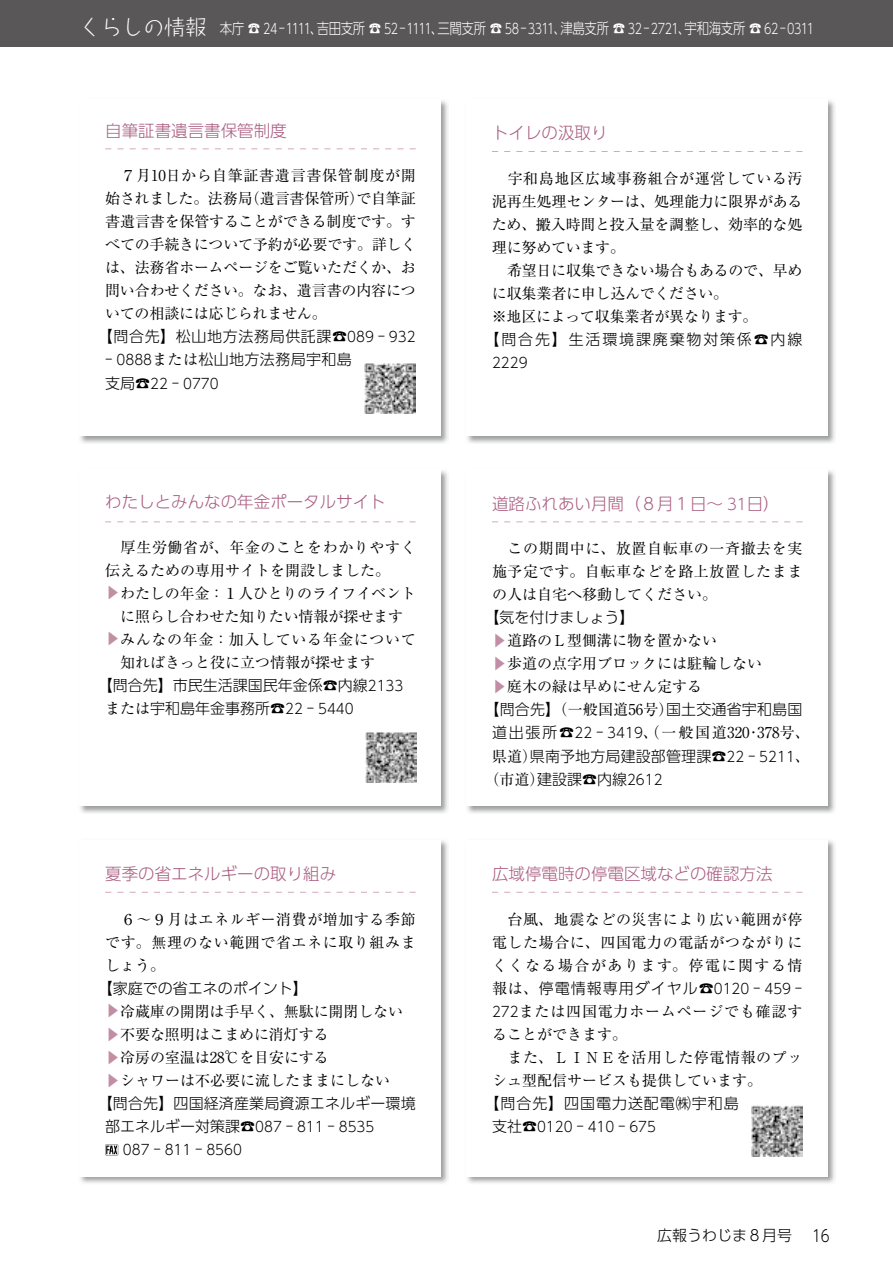
<style>
.page{position:relative;width:893px;height:1263px;background:#fff}
.page>*{position:absolute;margin:0;border:0;box-sizing:border-box;transform-origin:0 0}
.t1{font:300 16.5px "UD Shin Go Pro";color:#aa5e81}
.t2{font:15px/23.1px "Ryumin Pr 5";color:#000}
.t3{font:300 15px "UD Shin Go Pro";letter-spacing:.01em;color:#000}
.t4{font:15px "Ryumin Pr 5";letter-spacing:.04em;color:#000}
.t5{font:300 15px "UD Shin Go Pro";letter-spacing:-.025em;color:#fff;scale:.83 1}
.t6{font:300 15px "UD Shin Go Pro";letter-spacing:.065em;color:#000}
.t7{font:300 15px "UD Shin Go Pro";letter-spacing:.04em;color:#000}
.t8{font:15px "Ryumin Pr 5";letter-spacing:.045em;color:#000}
.t9{font:15px "Ryumin Pr 5";letter-spacing:.055em;color:#000}
.t10{font:15px "Ryumin Pr 5";letter-spacing:.035em;color:#000}
.t11{font:300 15px "UD Shin Go Pro";letter-spacing:.12em;color:#000}
.t12{font:15px "Ryumin Pr 5";letter-spacing:.1em;color:#000}
.t13{font:300 15px "UD Shin Go Pro";color:#c18ea5}
.t14{font:300 14.25px "UD Shin Go Pro";color:#000;scale:.95 1}
.s1{font-family:"Taka Hand Std";font-size:21px}
.s2{font-size:14.25px}
.s3{font-family:"Ryumin Pr 5";font-weight:400}
.s4{font-size:15px}
.s5{font-size:15.6px}
.s6{font-family:"UD Shin Go Pro";font-weight:300}
.s7{font-family:"UD Shin Go Pro";font-weight:300;font-size:14.25px}
.s8{font-size:16.35px}
</style>
<div class="page">
<div style="left:0;top:0;width:893px;height:47px;background:#595757"></div>
<img style="left:80px;top:100px;width:368px;height:343px">
<div style="left:80px;top:100px;width:361px;height:336px;background:#fff"></div>
<img style="left:467px;top:470px;width:368px;height:343px">
<div style="left:466px;top:470px;width:362px;height:336px;background:#fff"></div>
<img style="left:467px;top:100px;width:368px;height:343px">
<div style="left:466px;top:100px;width:362px;height:336px;background:#fff"></div>
<img style="left:80px;top:470px;width:368px;height:343px">
<div style="left:80px;top:470px;width:361px;height:336px;background:#fff"></div>
<img style="left:467px;top:840px;width:368px;height:343px">
<div style="left:466px;top:840px;width:362px;height:336px;background:#fff"></div>
<img style="left:80px;top:840px;width:368px;height:343px">
<div style="left:80px;top:840px;width:361px;height:336px;background:#fff"></div>
<svg style="left:105px;top:1144px;width:13px;height:11px"></svg>
<img style="left:751px;top:1106px;width:51px;height:50px">
<img style="left:366px;top:732px;width:51px;height:50px">
<img style="left:365px;top:363px;width:51px;height:50px">
<p class="t5" style="left:81px;top:17px;width:885px"><span class="s1">くらしの情報</span> 本庁 ☎ <span class="s2">24</span>-<span class="s2">1111</span>、吉田支所 ☎ <span class="s2">52</span>-<span class="s2">1111</span>、三間支所 ☎ <span class="s2">58</span>-<span class="s2">3311</span>、津島支所 ☎ <span class="s2">32</span>-<span class="s2">2721</span>、宇和海支所 ☎ <span class="s2">62</span>-<span class="s2">0311</span></p>
<p class="t1" style="left:105px;top:117px;width:183px">自筆証書遺言書保管制度</p>
<p class="t8" style="left:105px;top:164px;width:312px">　７月10日から自筆証書遺言書保管制度が開</p>
<p class="t2" style="left:105px;top:186px;width:312px">始されました。法務局（遺言書保管所）で自筆証</p>
<p class="t2" style="left:105px;top:209px;width:312px">書遺言書を保管することができる制度です。す</p>
<p class="t2" style="left:105px;top:232px;width:312px">べての手続きについて予約が必要です。詳しく</p>
<p class="t2" style="left:105px;top:255px;width:312px">は、法務省ホームページをご覧いただくか、お</p>
<p class="t2" style="left:105px;top:278px;width:312px">問い合わせください。なお、遺言書の内容につ</p>
<p class="t2" style="left:105px;top:301px;width:223px">いての相談には応じられません。</p>
<p class="t7" style="left:98px;top:325px;width:319px">【問合先】松山地方法務局供託課☎<span class="s2">089</span> - <span class="s2">932</span></p>
<p class="t3" style="left:105px;top:348px;width:248px">- <span class="s2">0888</span><span class="s3">または</span>松山地方法務局宇和島</p>
<p class="t14" style="left:105px;top:372px;width:121px"><span class="s4">支局☎</span>22 <span class="s4">-</span> 0770</p>
<p class="t1" style="left:105px;top:488px;width:282px">わたしとみんなの年金ポータルサイト</p>
<p class="t2" style="left:105px;top:534px;width:312px">　厚生労働省が、年金のことをわかりやすく伝えるための専用サイトを開設しました。</p>
<p class="t13" style="left:101px;top:600px;width:16px;rotate:-90deg">▼</p>
<p class="t2" style="left:120px;top:580px;width:297px">わたしの年金：１人ひとりのライフイベントに照らし合わせた知りたい情報が探せます</p>
<p class="t13" style="left:101px;top:646px;width:16px;rotate:-90deg">▼</p>
<p class="t4" style="left:120px;top:627px;width:297px">みんなの年金：加入している年金について</p>
<p class="t2" style="left:120px;top:649px;width:257px">知ればきっと役に立つ情報が探せます</p>
<p class="t3" style="left:98px;top:673px;width:307px">【問合先】市民生活課国民年金係☎内線<span class="s2">2133</span></p>
<p class="t3" style="left:105px;top:696px;width:250px"><span class="s3">または</span>宇和島年金事務所☎<span class="s2">22</span> - <span class="s2">5440</span></p>
<p class="t1" style="left:105px;top:860px;width:233px">夏季の省エネルギーの取り組み</p>
<p class="t10" style="left:105px;top:907px;width:312px">　６～９月はエネルギー消費が増加する季節</p>
<p class="t4" style="left:105px;top:930px;width:312px">です。無理のない範囲で省エネに取り組みま</p>
<p class="t2" style="left:105px;top:952px;width:61px">しょう。</p>
<p class="t3" style="left:98px;top:976px;width:212px">【家庭での省エネのポイント】</p>
<p class="t13" style="left:101px;top:1018px;width:16px;rotate:-90deg">▼</p>
<p class="t2" style="left:120px;top:998px;width:284px">冷蔵庫の開閉は手早く、無駄に開閉しない</p>
<p class="t13" style="left:101px;top:1041px;width:16px;rotate:-90deg">▼</p>
<p class="t2" style="left:120px;top:1021px;width:210px">不要な照明はこまめに消灯する</p>
<p class="t13" style="left:101px;top:1064px;width:16px;rotate:-90deg">▼</p>
<p class="t2" style="left:120px;top:1044px;width:210px">冷房の室温は28℃を目安にする</p>
<p class="t13" style="left:101px;top:1087px;width:16px;rotate:-90deg">▼</p>
<p class="t2" style="left:120px;top:1067px;width:272px">シャワーは不必要に流したままにしない</p>
<p class="t3" style="left:98px;top:1091px;width:320px">【問合先】四国経済産業局資源エネルギー環境</p>
<p class="t3" style="left:105px;top:1114px;width:271px">部エネルギー対策課☎<span class="s2">087</span> - <span class="s2">811</span> - <span class="s2">8535</span></p>
<p class="t14" style="left:123px;top:1138px;width:127px">087 <span class="s4">-</span> 811 <span class="s4">-</span> 8560</p>
<p class="t1" style="left:492px;top:120px;width:117px">トイレの汲取り</p>
<p class="t4" style="left:492px;top:167px;width:312px">　宇和島地区広域事務組合が運営している汚</p>
<p class="t2" style="left:492px;top:189px;width:312px">泥再生処理センターは、処理能力に限界がある</p>
<p class="t2" style="left:492px;top:212px;width:312px">ため、搬入時間と投入量を調整し、効率的な処</p>
<p class="t2" style="left:492px;top:235px;width:135px">理に努めています。</p>
<p class="t2" style="left:492px;top:258px;width:312px">　希望日に収集できない場合もあるので、早め</p>
<p class="t2" style="left:492px;top:281px;width:238px">に収集業者に申し込んでください。</p>
<p class="t2" style="left:492px;top:304px;width:267px">※地区によって収集業者が異なります。</p>
<p class="t11" style="left:484px;top:327px;width:319px">【問合先】生活環境課廃棄物対策係☎内線</p>
<p class="t14" style="left:492px;top:351px;width:39px">2229</p>
<p class="t1" style="left:492px;top:490px;width:289px">道路ふれあい月間（８月１日～ <span class="s5">31</span>日）</p>
<p class="t4" style="left:492px;top:537px;width:312px">　この期間中に、放置自転車の一斉撤去を実</p>
<p class="t4" style="left:492px;top:560px;width:312px">施予定です。自転車などを路上放置したまま</p>
<p class="t2" style="left:492px;top:582px;width:226px">の人は自宅へ移動してください。</p>
<p class="t3" style="left:484px;top:605px;width:151px">【気を付けましょう】</p>
<p class="t13" style="left:487px;top:648px;width:16px;rotate:-90deg">▼</p>
<p class="t2" style="left:507px;top:628px;width:211px">道路のＬ型側溝に物を置かない</p>
<p class="t13" style="left:487px;top:671px;width:16px;rotate:-90deg">▼</p>
<p class="t2" style="left:507px;top:651px;width:256px">歩道の点字用ブロックには駐輪しない</p>
<p class="t13" style="left:487px;top:694px;width:16px;rotate:-90deg">▼</p>
<p class="t2" style="left:507px;top:674px;width:196px">庭木の緑は早めにせん定する</p>
<p class="t3" style="left:484px;top:698px;width:319px">【問合先】<span class="s3">（一般国道56号）</span>国土交通省宇和島国</p>
<p class="t2" style="left:492px;top:720px;width:319px"><span class="s6">道出張所☎</span><span class="s7">22</span> <span class="s6">-</span> <span class="s7">3419</span>、（一般国道320･378号、</p>
<p class="t3" style="left:492px;top:744px;width:319px"><span class="s3">県道）</span>県南予地方局建設部管理課☎<span class="s2">22</span> - <span class="s2">5211</span><span class="s3">、</span></p>
<p class="t3" style="left:484px;top:767px;width:180px"><span class="s3">（市道）</span>建設課☎内線<span class="s2">2612</span></p>
<p class="t1" style="left:492px;top:860px;width:282px">広域停電時の停電区域などの確認方法</p>
<p class="t4" style="left:492px;top:907px;width:312px">　台風、地震などの災害により広い範囲が停</p>
<p class="t4" style="left:492px;top:930px;width:312px">電した場合に、四国電力の電話がつながりに</p>
<p class="t12" style="left:492px;top:953px;width:312px">くくなる場合があります。停電に関する情</p>
<p class="t6" style="left:492px;top:976px;width:312px"><span class="s3">報は、</span>停電情報専用ダイヤル☎<span class="s2">0120</span> - <span class="s2">459</span> -</p>
<p class="t9" style="left:492px;top:999px;width:312px"><span class="s7">272</span>または四国電力ホームページでも確認す</p>
<p class="t2" style="left:492px;top:1021px;width:136px">ることができます。</p>
<p class="t4" style="left:492px;top:1045px;width:312px">　また、ＬＩＮＥを活用した停電情報のプッ</p>
<p class="t2" style="left:492px;top:1067px;width:271px">シュ型配信サービスも提供しています。</p>
<p class="t6" style="left:484px;top:1091px;width:256px">【問合先】四国電力送配電㈱宇和島</p>
<p class="t14" style="left:492px;top:1115px;width:174px"><span class="s4">支社☎</span>0120 <span class="s4">-</span> 410 <span class="s4">-</span> 675</p>
<p class="t3" style="left:657px;top:1223px;width:174px">広報うわじま８月号　 <span class="s8">16</span></p>
</div>
